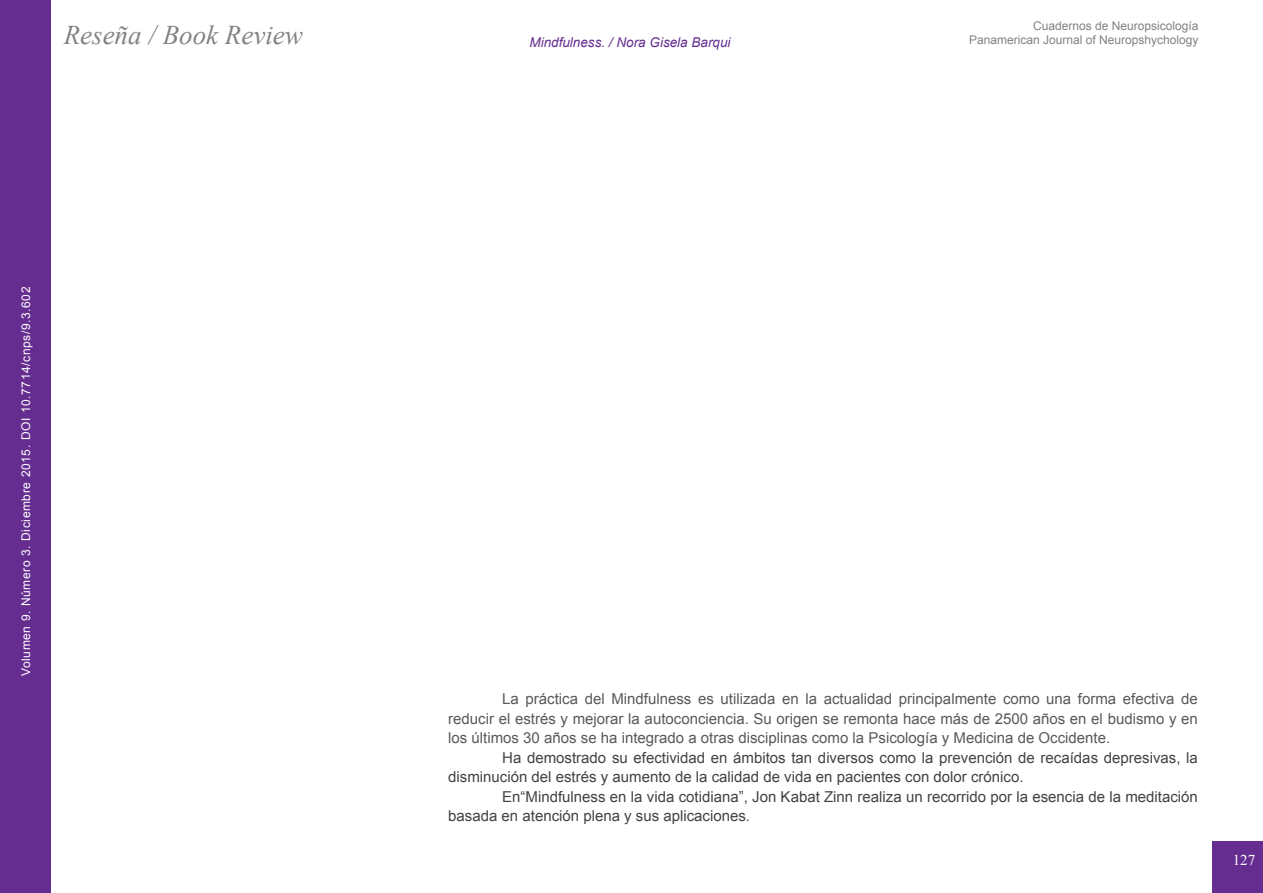
<style>
.page{position:relative;width:1263px;height:893px;background:#fff}
.page>*{position:absolute;margin:0;border:0;box-sizing:border-box;transform-origin:0 0}
.t1{font:italic 27px "Times New Roman";color:#808285}
.t2{font:15px/19.5px "Arial";color:#424242}
.t3{font:15px/19.5px "Arial";color:#58595b;text-align:justify}
.t4{font:15px "Times New Roman";color:#fff}
.t5{font:italic 13.5px "Arial";color:#662d91}
.t6{font:12px "Arial";color:#808285}
.t7{font:12px "Arial";letter-spacing:.05em;color:#fff}
</style>
<div class="page">
<div style="left:0;top:0;width:51px;height:893px;background:#662d91"></div>
<div style="left:1212px;top:841px;width:51px;height:52px;background:#662d91"></div>
<p class="t6" style="left:1033px;top:18px;width:167px">Cuadernos de Neuropsicología</p>
<h1 class="t1" style="left:64px;top:17px;width:241px">Reseña / Book Review</h1>
<p class="t6" style="left:969px;top:32px;width:231px">Panamerican Journal of Neuropshychology</p>
<p class="t5" style="left:529px;top:34px;width:203px">Mindfulness. / Nora Gisela Barqui</p>
<p class="t7" style="left:18px;top:676px;width:391px;rotate:-90deg">Volumen 9. Número 3. Diciembre 2015. DOI 10.7714/cnps/9.3.602</p>
<p class="t3" style="left:448px;top:689px;width:751px;text-indent:54px">La práctica del Mindfulness es utilizada en la actualidad principalmente como una forma efectiva de reducir el estrés y mejorar la autoconciencia. Su origen se remonta hace más de 2500 años en el budismo y en los últimos 30 años se ha integrado a otras disciplinas como la Psicología y Medicina de Occidente.</p>
<p class="t2" style="left:448px;top:748px;width:751px;text-indent:54px">Ha demostrado su efectividad en ámbitos tan diversos como la prevención de recaídas depresivas, la disminución del estrés y aumento de la calidad de vida en pacientes con dolor crónico.</p>
<p class="t2" style="left:448px;top:787px;width:751px;text-indent:54px">En“Mindfulness en la vida cotidiana”, Jon Kabat Zinn realiza un recorrido por la esencia de la meditación basada en atención plena y sus aplicaciones.</p>
<p class="t4" style="left:1233px;top:850px;width:24px">127</p>
</div>
